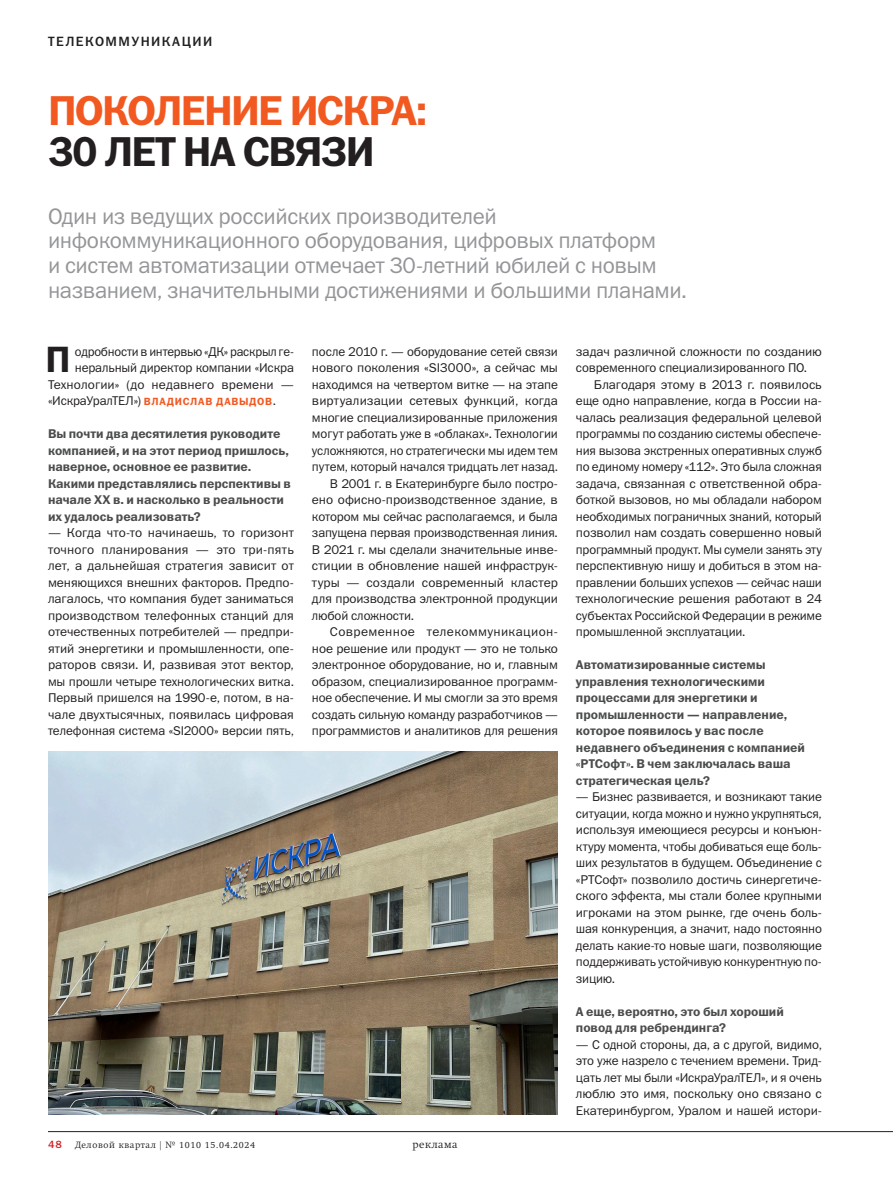
<style>
.page{position:relative;width:893px;height:1191px;background:#fff}
.page>*{position:absolute;margin:0;border:0;box-sizing:border-box;transform-origin:0 0}
.Заголовок_1{font:42px/41.2px "Franklin Gothic Demi C";letter-spacing:-.04em;color:#f15921}
.Буква{font:36.75px "Franklin Gothic Demi C";color:#231f20}
.Лид__15{font:22.5px/24.8px "Franklin Gothic Book C";letter-spacing:-.02em;color:#939598}
.t1{font:13.5px "Franklin Gothic Medium C";letter-spacing:.12em;color:#231f20}
.Текст_1_Абз{font:12.75px/16.5px "Franklin Gothic Book C";letter-spacing:-.01em;color:#231f20;text-align:justify}
.Текст{font:12.75px/16.5px "Franklin Gothic Book C";letter-spacing:-.01em;color:#231f20;text-align:justify}
.Вопрос{font:12.75px/16.5px "Franklin Gothic Demi C";color:#4b4c4d}
.Буква-2{font:12.75px "Franklin Gothic Book C";letter-spacing:-.01em;color:#231f20}
.t2{font:300 10.5px "Swift";letter-spacing:.055em;color:#231f20}
.t3{font:300 9px "Swift";letter-spacing:.075em;color:#231f20}
.s1{color:#231f20}
.s2{font-family:"Franklin Gothic Demi C";font-size:10.5px;color:#f15921}
.s3{font-family:"Franklin Gothic Medium C";font-weight:400;font-size:10.5px;color:#d1232a}
</style>
<div class="page">
<img style="left:48px;top:752px;width:510px;height:362px">
<hr style="left:48px;top:1131px;width:845px;height:1px;background:#231f20">
<p class="t1" style="left:48px;top:34px;width:166px">телекоммуникации</p>
<p class="Заголовок_1" style="left:48px;top:89px;width:381px">ПОКОЛЕНИЕ ИСКРА:<br><span class="s1">30 ЛЕТ НА СВЯЗИ</span></p>
<p class="Лид__15" style="left:48px;top:203px;width:641px">Один из ведущих российских производителей инфокоммуникационного оборудования, цифровых платформ<br>и систем автоматизации отмечает 30-летний юбилей с новым названием, значительными достижениями и большими планами.</p>
<p class="Буква" style="left:45px;top:339px;width:27px">П</p>
<p class="Буква-2" style="left:75px;top:344px;width:221px">одробности в интервью «ДК» раскрыл ге-</p>
<p class="Буква-2" style="left:75px;top:361px;width:221px">неральный директор компании «Искра</p>
<p class="Буква-2" style="left:48px;top:377px;width:247px">Технологии» (до недавнего времени —</p>
<p class="Буква-2" style="left:48px;top:394px;width:230px">«ИскраУралТЕЛ») <span class="s2">ВЛАДИСЛАВ ДАВЫДОВ</span>.</p>
<p class="Вопрос" style="left:48px;top:425px;width:245px">Вы почти два десятилетия руководите компанией, и на этот период пришлось, наверное, основное ее развитие.<br>Какими представлялись перспективы в начале XX в. и насколько в реальности их удалось реализовать?</p>
<p class="Текст_1_Абз" style="left:48px;top:524px;width:247px">— Когда что-то начинаешь, то горизонт точного планирования — это три-пять лет, а дальнейшая стратегия зависит от меняющихся внешних факторов. Предпо&shy;лагалось, что компания будет заниматься производством телефонных станций для отечественных потребителей — предпри&shy;ятий энергетики и промышленности, опе&shy;раторов связи. И, развивая этот вектор, мы прошли четыре технологических витка.<br>Первый пришелся на 1990-е, потом, в на&shy;чале двухтысячных, появилась цифровая телефонная система «SI2000» версии пять,</p>
<p class="Текст_1_Абз" style="left:312px;top:343px;width:247px">после 2010 г. — оборудование сетей связи нового поколения «SI3000», а сейчас мы находимся на четвертом витке — на этапе виртуализации сетевых функций, когда многие специализированные приложения могут работать уже в «облаках». Технологии усложняются, но стратегически мы идем тем путем, который начался тридцать лет назад.</p>
<p class="Текст" style="left:312px;top:475px;width:247px;text-indent:18px">В 2001 г. в Екатеринбурге было постро&shy;ено офисно-производственное здание, в котором мы сейчас располагаемся, и была запущена первая производственная линия.<br>В 2021 г. мы сделали значительные инве&shy;стиции в обновление нашей инфраструк&shy;туры — создали современный кластер для производства электронной продукции любой сложности.</p>
<p class="Текст" style="left:312px;top:623px;width:247px;text-indent:18px">Современное телекоммуникацион&shy;ное решение или продукт — это не только электронное оборудование, но и, главным образом, специализированное программ&shy;ное обеспечение. И мы смогли за это время создать сильную команду разработчиков — программистов и аналитиков для решения</p>
<p class="t3" style="left:48px;top:1139px;width:209px"><span class="s3">48</span> Деловой квартал | № 1010 15.04.2024</p>
<p class="t2" style="left:412px;top:1138px;width:47px">реклама</p>
<p class="Текст" style="left:576px;top:343px;width:247px">задач различной сложности по созданию современного специализированного ПО.</p>
<p class="Текст" style="left:576px;top:376px;width:247px;text-indent:18px">Благодаря этому в 2013 г. появилось еще одно направление, когда в России на&shy;чалась реализация федеральной целевой программы по созданию системы обеспече&shy;ния вызова экстренных оперативных служб по единому номеру «112». Это была сложная задача, связанная с ответственной обра&shy;боткой вызовов, но мы обладали набором необходимых пограничных знаний, который позволил нам создать совершенно новый программный продукт. Мы сумели занять эту перспективную нишу и добиться в этом на&shy;правлении больших успехов — сейчас наши технологические решения работают в 24 субъектах Российской Федерации в режиме промышленной эксплуатации.</p>
<p class="Вопрос" style="left:576px;top:656px;width:231px">Автоматизированные системы управления технологическими процессами для энергетики и промышленности — направление, которое появилось у вас после недавнего объединения с компанией «РТСофт». В чем заключалась ваша стратегическая цель?</p>
<p class="Текст_1_Абз" style="left:576px;top:788px;width:247px">— Бизнес развивается, и возникают такие ситуации, когда можно и нужно укрупняться, используя имеющиеся ресурсы и конъюн&shy;ктуру момента, чтобы добиваться еще боль&shy;ших результатов в будущем. Объединение с «РТСофт» позволило достичь синергетиче&shy;ского эффекта, мы стали более крупными игроками на этом рынке, где очень боль&shy;шая конкуренция, а значит, надо постоянно делать какие-то новые шаги, позволяющие поддерживать устойчивую конкурентную по&shy;зицию.</p>
<p class="Вопрос" style="left:576px;top:1003px;width:209px">А еще, вероятно, это был хороший повод для ребрендинга?</p>
<p class="Текст_1_Абз" style="left:576px;top:1036px;width:247px">— С одной стороны, да, а с другой, видимо, это уже назрело с течением времени. Трид&shy;цать лет мы были «ИскраУралТЕЛ», и я очень люблю это имя, поскольку оно связано с Екатеринбургом, Уралом и нашей истори-</p>
</div>
